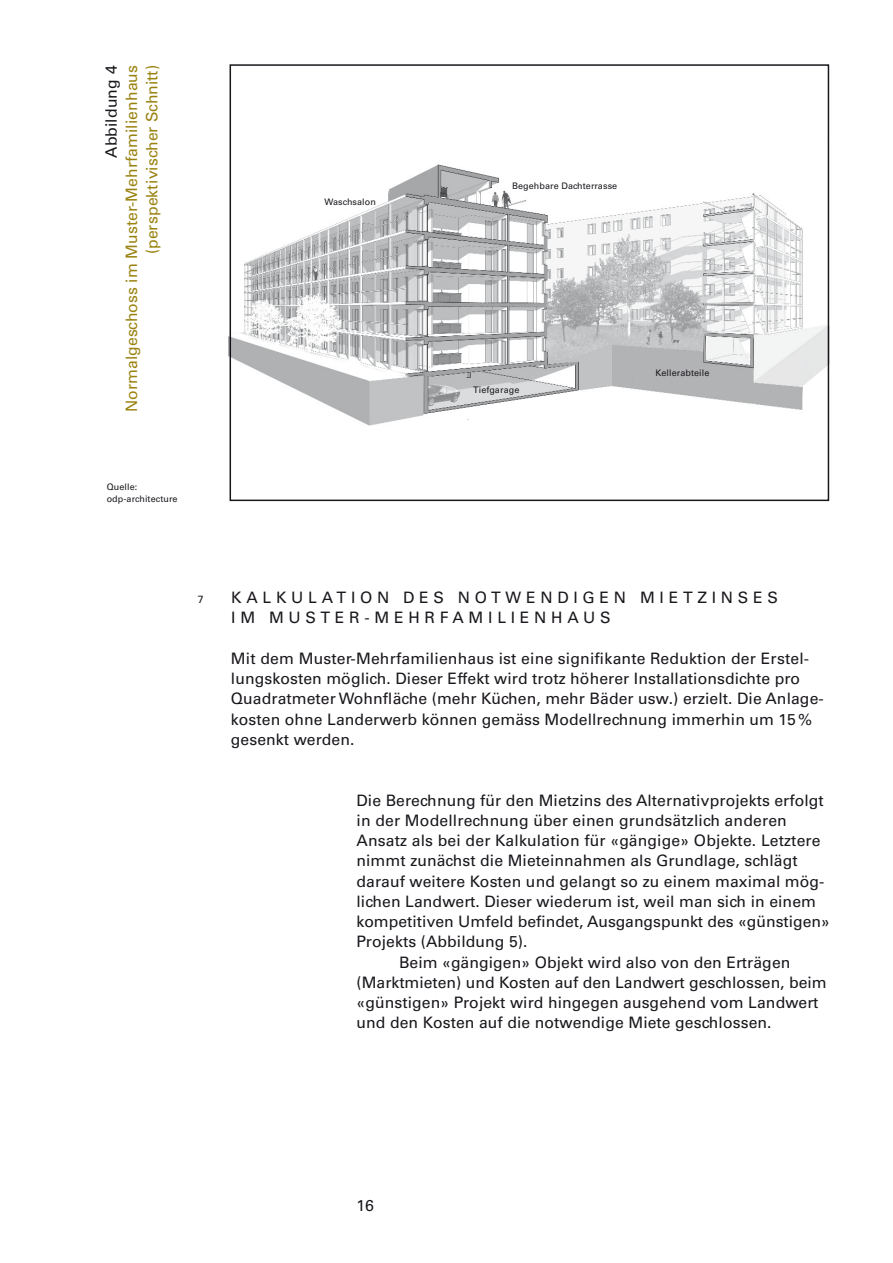
<style>
.page{position:relative;width:893px;height:1263px;background:#fff}
.page>*{position:absolute;margin:0;border:0;box-sizing:border-box;transform-origin:0 0}
.t1{font:15.75px/20.2px "Univers LT Std";letter-spacing:.005em;color:#1a171c}
.t2{font:15.75px/20.2px "Univers LT Std";letter-spacing:.005em;color:#9a8210;text-align:right}
.t3{font:15.75px/20.2px "Univers LT Std";letter-spacing:.3em;color:#1a171c}
.t4{font:10.5px "Univers LT Std";color:#1a171c}
.t5{font:9px/12px "Univers LT Std";letter-spacing:.01em;color:#1a171c}
</style>
<div class="page">
<img style="left:229px;top:137px;width:600px;height:292px">
<p class="t1" style="left:101px;top:158px;width:94px;rotate:-90deg">Abbildung 4</p>
<p class="t2" style="left:122px;top:412px;width:349px;rotate:-90deg">Normalgeschoss im Muster-Mehrfamilienhaus (perspektivischer Schnitt)</p>
<p class="t5" style="left:107px;top:481px;width:72px">Quelle: odp-architecture</p>
<p class="t5" style="left:325px;top:195px;width:53px">Waschsalon</p>
<p class="t5" style="left:512px;top:180px;width:107px">Begehbare Dachterrasse</p>
<p class="t5" style="left:473px;top:384px;width:48px">Tiefgarage</p>
<p class="t5" style="left:655px;top:367px;width:55px">Kellerabteile</p>
<p class="t4" style="left:198px;top:593px;width:7px">7</p>
<p class="t3" style="left:231px;top:587px;width:548px">Ka lk ulation d es notwend ig en Miet-z inses im Muster-Mehrf a m ilienha us</p>
<p class="t1" style="left:231px;top:648px;width:594px">Mit dem Muster-Mehrfamilienhaus ist eine signifikante Reduktion der Erstel&shy;lungskosten möglich. Dieser Effekt wird trotz höherer I nstallationsdichte pro Quadratmeter Wohnfläche (mehr Küchen, mehr Bäder usw.) erzielt. Die Anlage&shy;kosten ohne Landerwerb können gemäss Modellrechnung immerhin um 15% gesenkt werden.</p>
<p class="t1" style="left:356px;top:790px;width:469px">Die Berechnung für den Mietzins des Alternativprojekts erfolgt</p>
<p class="t1" style="left:356px;top:810px;width:432px">in der Modellrechnung über einen grundsätzlich anderen</p>
<p class="t1" style="left:356px;top:830px;width:466px">Ansatz als bei der Kalkulation für «gängige» Objekte. Letztere</p>
<p class="t1" style="left:356px;top:851px;width:443px">nimmt zunächst die Mieteinnahmen als Grundlage, schlägt</p>
<p class="t1" style="left:356px;top:871px;width:469px">darauf weitere Kosten und gelangt so zu einem maximal mög-</p>
<p class="t1" style="left:356px;top:891px;width:461px">lichen Landwert. Dieser wiederum ist, weil man sich in einem</p>
<p class="t1" style="left:356px;top:911px;width:475px">kompetitiven U mfeld befindet, Ausgangspunkt des «günstigen»</p>
<p class="t1" style="left:356px;top:932px;width:173px">Projekts (Abbildung 5).</p>
<p class="t1" style="left:399px;top:952px;width:393px">Beim «gängigen» Objekt wird also von den Erträgen</p>
<p class="t1" style="left:356px;top:972px;width:472px">(Marktmieten) und Kosten auf den Landwert geschlossen, beim</p>
<p class="t1" style="left:356px;top:992px;width:463px">«günstigen» Projekt wird hingegen ausgehend vom Landwert</p>
<p class="t1" style="left:356px;top:1013px;width:417px">und den Kosten auf die notwendige Miete geschlossen.</p>
<p class="t1" style="left:356px;top:1195px;width:19px">16</p>
</div>
